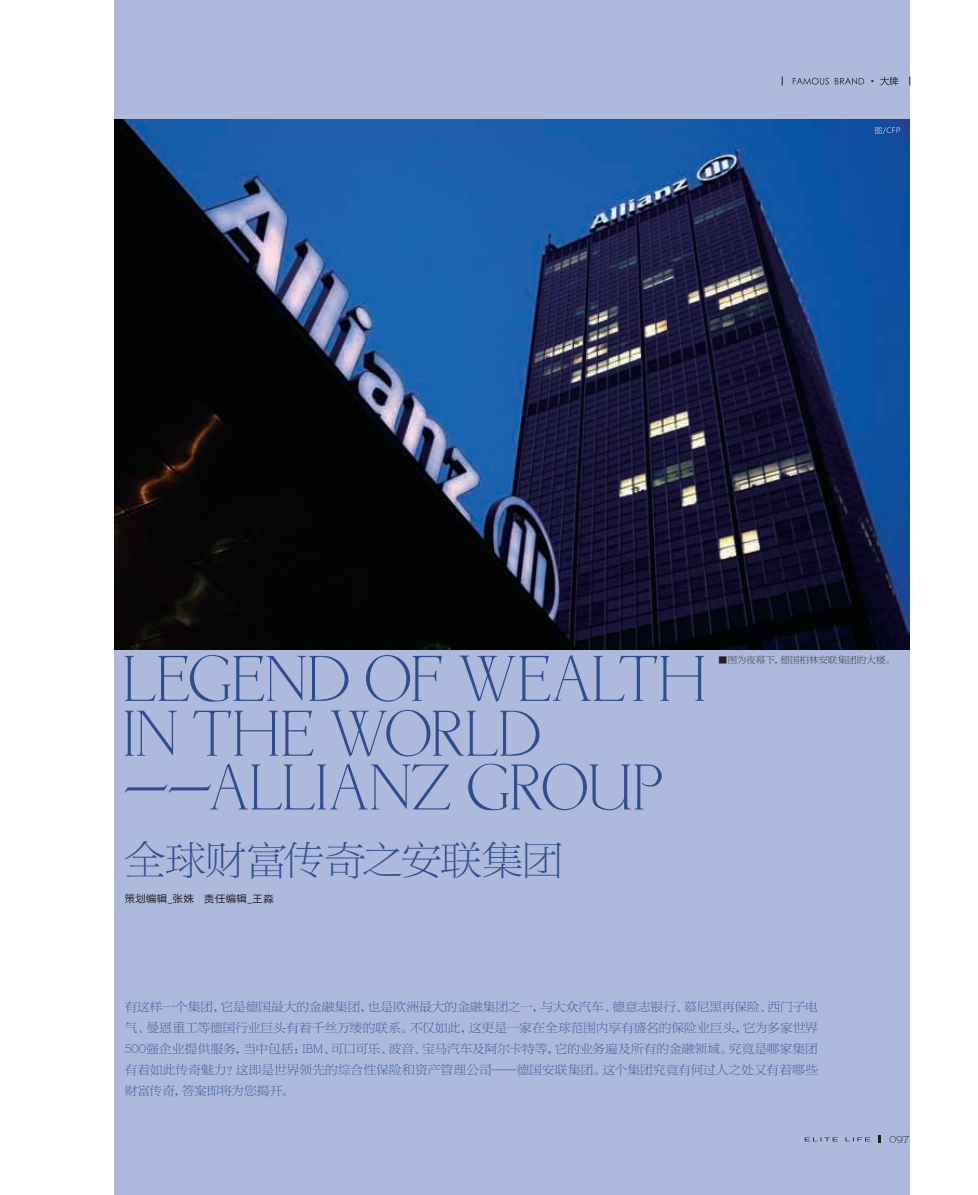
<style>
.page{position:relative;width:978px;height:1195px;background:#fff}
.page>*{position:absolute;margin:0;border:0;box-sizing:border-box;transform-origin:0 0}
.t1{font:39px "FZNBSJW GB1 0";letter-spacing:-.025em;color:#2f4d8b;scale:1.05 1}
.t2{font:12px/21px "FZNBSJW GB1 0";letter-spacing:.015em;color:#2f4d8b;text-align:justify;scale:1.05 1}
.t3{font:9.75px "Microsoft Ya Hei";letter-spacing:.05em;color:#231f20;scale:1.05 1}
.t4{font:9.6px "FZNBSJW GB1 0";color:#231f20;scale:1.25 1}
.t5{font:9px "FZNBSJW GB1 0";letter-spacing:.01em;color:#231f20;scale:1.05 1}
</style>
<div class="page">
<div style="left:115px;top:0;width:795px;height:1195px;background:#adbade"></div>
<svg style="left:880px;top:77px;width:18px;height:8px"></svg>
<svg style="left:793px;top:78px;width:71px;height:7px"></svg>
<svg style="left:879px;top:1135px;width:2px;height:8px"></svg>
<svg style="left:805px;top:1137px;width:65px;height:4px"></svg>
<svg style="left:125px;top:655px;width:579px;height:47px"></svg>
<svg style="left:125px;top:710px;width:414px;height:47px"></svg>
<svg style="left:125px;top:763px;width:537px;height:47px"></svg>
<img style="left:115px;top:119px;width:795px;height:530px">
<svg style="left:875px;top:127px;width:25px;height:7px"></svg>
<h1 class="t1" style="left:125px;top:841px;width:419px">全球财富传奇之安联集团</h1>
<p class="t3" style="left:125px;top:892px;width:143px">策划编辑_张姝　责任编辑_王淼</p>
<p class="t5" style="left:718px;top:655px;width:169px">■图为夜幕下，德国柏林安联集团的大楼。</p>
<p class="t2" style="left:125px;top:996px;width:662px">有这样一个集团，它是德国最大的金融集团，也是欧洲最大的金融集团之一，与大众汽车、德意志银行、慕尼黑再保险、西门子电气、曼恩重工等德国行业巨头有着千丝万缕的联系。不仅如此，这更是一家在全球范围内享有盛名的保险业巨头，它为多家世界500强企业提供服务，当中包括：IBM、可口可乐、波音、宝马汽车及阿尔卡特等，它的业务遍及所有的金融领域。究竟是哪家集团有着如此传奇魅力？这即是世界领先的综合性保险和资产管理公司——德国安联集团。这个集团究竟有何过人之处又有着哪些财富传奇，答案即将为您揭开。</p>
<p class="t4" style="left:890px;top:1134px;width:17px">097</p>
</div>
